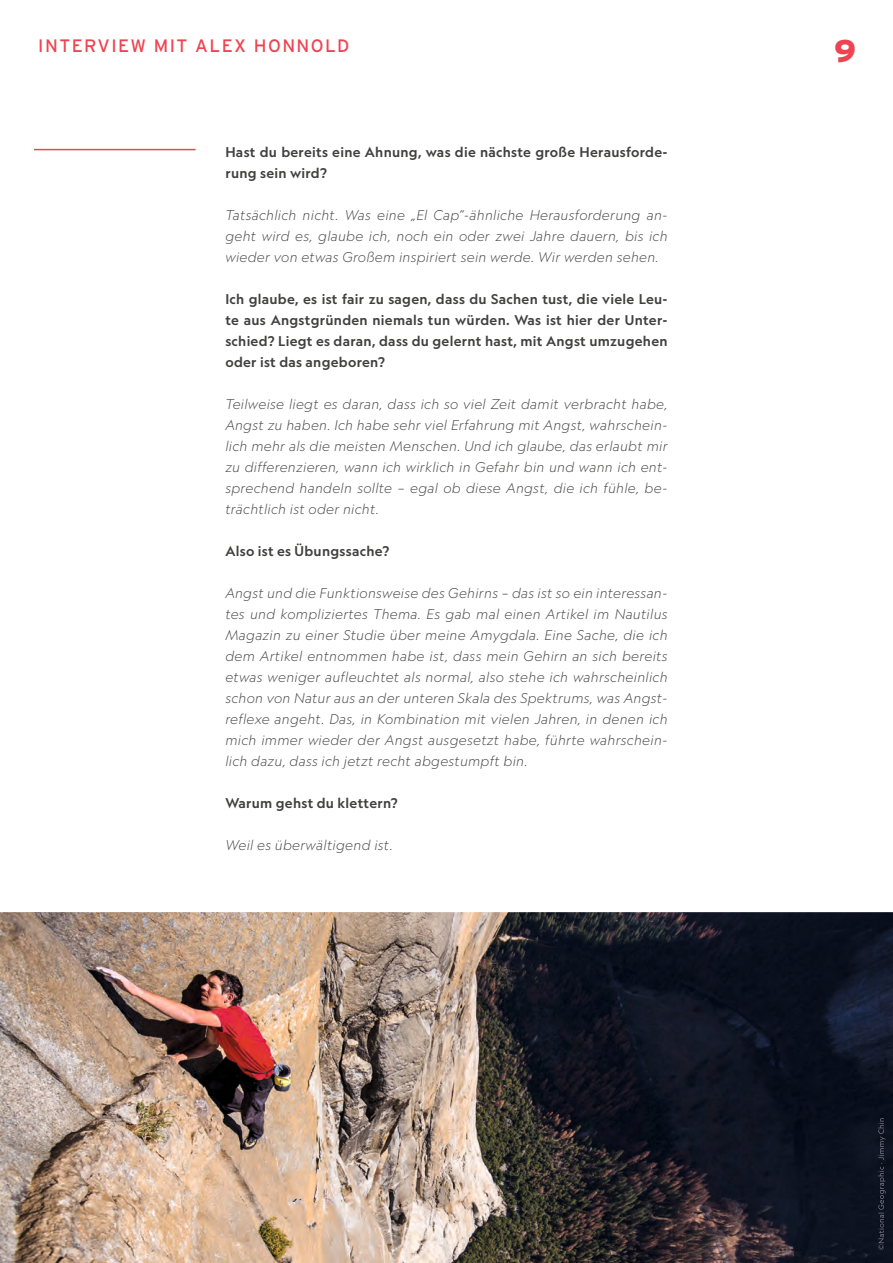
<style>
.page{position:relative;width:893px;height:1263px;background:#fff}
.page>*{position:absolute;margin:0;border:0;box-sizing:border-box;transform-origin:0 0}
.t1{font:900 31.5px "Interstate";color:#ee4452}
.t2{font:18px "Interstate";letter-spacing:.08em;color:#ee4452}
.t3{font:italic 300 13.5px/21px "Geograph";letter-spacing:.02em;color:#40403f;text-align:justify}
.t4{font:500 13.5px/21px "Geograph";letter-spacing:.02em;color:#40403f}
</style>
<div class="page">
<hr style="left:34px;top:149px;width:162px;height:1px;background:#ee4452">
<img style="left:0;top:912px;width:893px;height:351px">
<img style="left:878px;top:1118px;width:8px;height:132px">
<h2 class="t2" style="left:38px;top:35px;width:313px">INTERVIEW MIT ALEX HONNOLD</h2>
<h1 class="t1" style="left:834px;top:33px;width:23px">9</h1>
<p class="t4" style="left:225px;top:141px;width:444px">Hast du bereits eine Ahnung, was die nächste große Herausforde&shy;rung sein wird?</p>
<p class="t3" style="left:225px;top:205px;width:444px">Tatsächlich nicht. Was eine „El Cap“-ähnliche Herausforderung an&shy;geht wird es, glaube ich, noch ein oder zwei Jahre dauern, bis ich wieder von etwas Großem inspiriert sein werde. Wir werden sehen.</p>
<p class="t4" style="left:225px;top:288px;width:444px;text-align:justify">Ich glaube, es ist fair zu sagen, dass du Sachen tust, die viele Leu&shy;te aus Angstgründen niemals tun würden. Was ist hier der Unter&shy;schied? Liegt es daran, dass du gelernt hast, mit Angst umzugehen oder ist das angeboren?</p>
<p class="t3" style="left:225px;top:394px;width:444px">Teilweise liegt es daran, dass ich so viel Zeit damit verbracht habe, Angst zu haben. Ich habe sehr viel Erfahrung mit Angst, wahrschein&shy;lich mehr als die meisten Menschen. Und ich glaube, das erlaubt mir zu differenzieren, wann ich wirklich in Gefahr bin und wann ich ent&shy;sprechend handeln sollte – egal ob diese Angst, die ich fühle, be&shy;trächtlich ist oder nicht.</p>
<p class="t4" style="left:225px;top:541px;width:165px">Also ist es Übungssache?</p>
<p class="t3" style="left:225px;top:583px;width:444px">Angst und die Funktionsweise des Gehirns – das ist so ein interessan&shy;tes und kompliziertes Thema. Es gab mal einen Artikel im Nautilus Magazin zu einer Studie über meine Amygdala. Eine Sache, die ich dem Artikel entnommen habe ist, dass mein Gehirn an sich bereits etwas weniger aufleuchtet als normal, also stehe ich wahrscheinlich schon von Natur aus an der unteren Skala des Spektrums, was Angst&shy;reflexe angeht. Das, in Kombination mit vielen Jahren, in denen ich mich immer wieder der Angst ausgesetzt habe, führte wahrschein&shy;lich dazu, dass ich jetzt recht abgestumpft bin.</p>
<p class="t4" style="left:225px;top:793px;width:174px">Warum gehst du klettern?</p>
<p class="t3" style="left:225px;top:835px;width:169px">Weil es überwältigend ist.</p>
</div>
